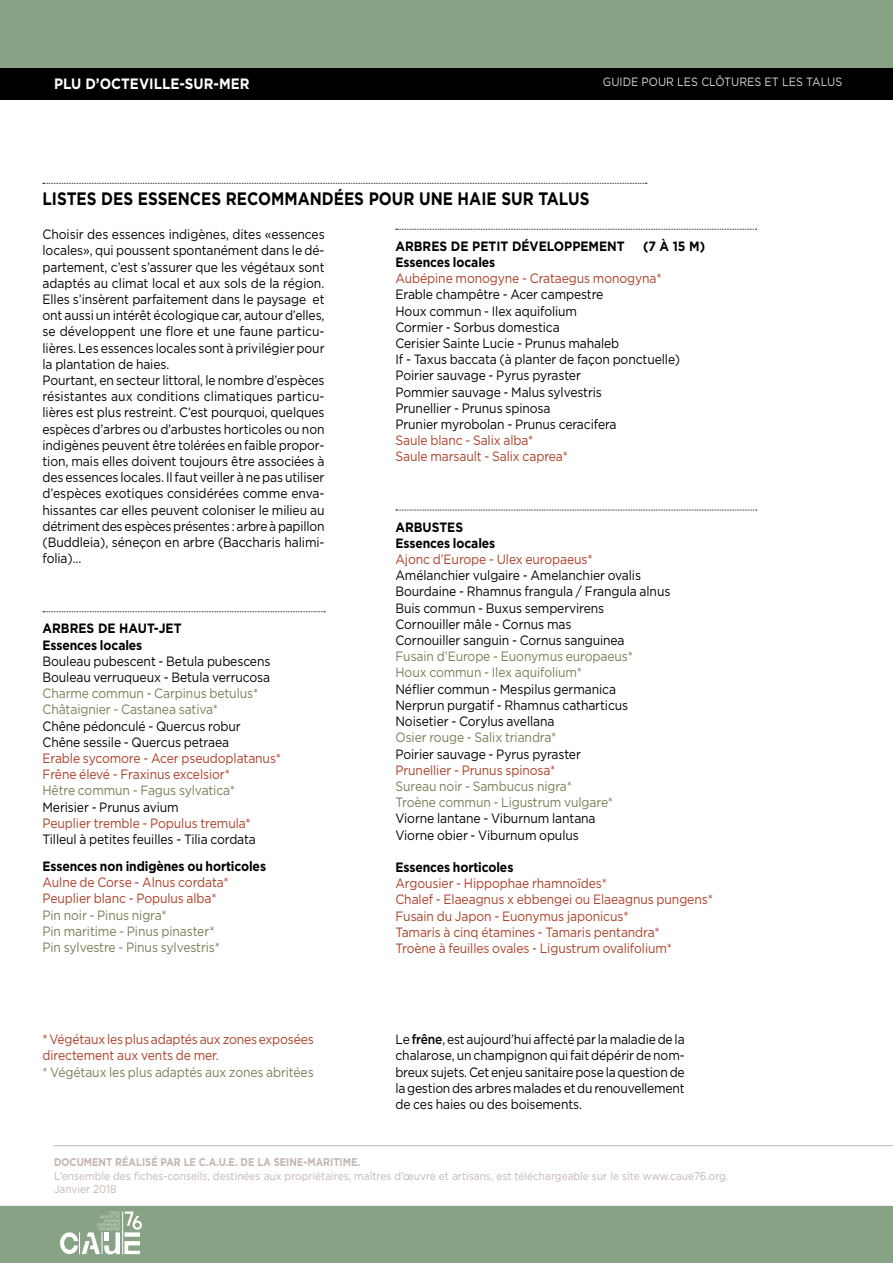
<style>
.page{position:relative;width:893px;height:1263px;background:#fff}
.page>*{position:absolute;margin:0;border:0;box-sizing:border-box;transform-origin:0 0}
.t1{font:700 18px "Gotham";color:#000;scale:.85 1}
.t2{font:700 15px "Gotham";color:#fff;scale:.9 1}
.t3{font:13.5px/16.2px "Gotham";letter-spacing:-.01em;color:#000;scale:.9 1}
.t4{font:13.5px/16.2px "Gotham";letter-spacing:-.01em;color:#aa3f27;scale:.9 1}
.t5{font:13.5px/16.2px "Gotham";letter-spacing:-.01em;color:#7c7c57;scale:.9 1}
.t6{font:700 13.5px/16.2px "Gotham";letter-spacing:-.01em;color:#000;scale:.9 1}
.t7{font:12px "Gotham";color:#dadada;scale:.9 1}
.t8{font:11.25px/13.5px "Gotham";color:#c4b5af;scale:.9 1}
.t9{font:700 11.25px "Gotham";color:#c4b5af;scale:.85 1}
.s1{font-weight:500}
</style>
<div class="page">
<div style="left:0;top:0;width:893px;height:68px;background:#88a285"></div>
<div style="left:0;top:68px;width:893px;height:32px;background:#000"></div>
<div style="left:0;top:1205px;width:893px;height:58px;background:#88a285"></div>
<hr style="left:54px;top:1145px;width:839px;height:1px;background:#c4b5af">
<svg style="left:60px;top:1211px;width:82px;height:43px"></svg>
<svg style="left:43px;top:611px;width:282px;height:1px"></svg>
<svg style="left:396px;top:229px;width:361px;height:1px"></svg>
<svg style="left:396px;top:510px;width:361px;height:1px"></svg>
<svg style="left:43px;top:183px;width:604px;height:1px"></svg>
<p class="t2" style="left:54px;top:74px;width:219px">PLU D’OCTEVILLE-SUR-MER</p>
<p class="t7" style="left:603px;top:74px;width:268px">GUIDE POUR LES CLÔTURES ET LES TALUS</p>
<h1 class="t1" style="left:43px;top:187px;width:645px">LISTES DES ESSENCES RECOMMANDÉES POUR UNE HAIE SUR TALUS</h1>
<p class="t3" style="left:43px;top:226px;width:315px">Choisir des essences indigènes, dites «essences locales», qui poussent spontanément dans le dé&shy;partement, c’est s’assurer que les végétaux sont adaptés au climat local et aux sols de la région.<br>Elles s’insèrent parfaitement dans le paysage et ont aussi un intérêt écologique car, autour d’elles, se développent une flore et une faune particu&shy;lières. Les essences locales sont à privilégier pour la plantation de haies.<br>Pourtant, en secteur littoral, le nombre d’espèces résistantes aux conditions climatiques particu&shy;lières est plus restreint. C’est pourquoi, quelques espèces d’arbres ou d’arbustes horticoles ou non indigènes peuvent être tolérées en faible propor&shy;tion, mais elles doivent toujours être associées à des essences locales. Il faut veiller à ne pas utiliser d’espèces exotiques considérées comme enva&shy;hissantes car elles peuvent coloniser le milieu au détriment des espèces présentes : arbre à papillon (Buddleia), séneçon en arbre (Baccharis halimi&shy;folia)...</p>
<p class="t6" style="left:43px;top:620px;width:156px">ARBRES DE HAUT-JET<br>Essences locales</p>
<p class="t3" style="left:43px;top:653px;width:255px">Bouleau pubescent - Betula pubescens<br>Bouleau verruqueux - Betula verrucosa</p>
<p class="t5" style="left:43px;top:685px;width:241px">Charme commun - Carpinus betulus*<br>Châtaignier - Castanea sativa*</p>
<p class="t3" style="left:43px;top:717px;width:222px">Chêne pédonculé - Quercus robur<br>Chêne sessile - Quercus petraea</p>
<p class="t4" style="left:43px;top:750px;width:267px">Erable sycomore - Acer pseudoplatanus*<br>Frêne élevé - Fraxinus excelsior*</p>
<p class="t5" style="left:43px;top:782px;width:216px">Hêtre commun - Fagus sylvatica*</p>
<p class="t3" style="left:43px;top:798px;width:153px">Merisier - Prunus avium</p>
<p class="t4" style="left:43px;top:815px;width:233px">Peuplier tremble - Populus tremula*</p>
<p class="t3" style="left:43px;top:831px;width:239px">Tilleul à petites feuilles - Tilia cordata</p>
<p class="t6" style="left:43px;top:858px;width:250px">Essences non indigènes ou horticoles</p>
<p class="t4" style="left:43px;top:874px;width:209px">Aulne de Corse - Alnus cordata*<br>Peuplier blanc - Populus alba*</p>
<p class="t5" style="left:43px;top:906px;width:199px">Pin noir - Pinus nigra*<br>Pin maritime - Pinus pinaster*<br>Pin sylvestre - Pinus sylvestris*</p>
<p class="t4" style="left:43px;top:1031px;width:303px">* Végétaux les plus adaptés aux zones exposées directement aux vents de mer.</p>
<p class="t5" style="left:43px;top:1063px;width:303px">* Végétaux les plus adaptés aux zones abritées</p>
<p class="t6" style="left:395px;top:238px;width:256px">ARBRES DE PETIT DÉVELOPPEMENT</p>
<p class="t6" style="left:643px;top:238px;width:71px">(7 À 15 M)</p>
<p class="t6" style="left:395px;top:254px;width:112px">Essences locales</p>
<p class="t4" style="left:395px;top:270px;width:297px">Aubépine monogyne - Crataegus monogyna*</p>
<p class="t3" style="left:395px;top:286px;width:318px">Erable champêtre - Acer campestre<br>Houx commun - Ilex aquifolium<br>Cormier - Sorbus domestica<br>Cerisier Sainte Lucie - Prunus mahaleb<br>If - Taxus baccata (à planter de façon ponctuelle)<br>Poirier sauvage - Pyrus pyraster<br>Pommier sauvage - Malus sylvestris<br>Prunellier - Prunus spinosa<br>Prunier myrobolan - Prunus ceracifera</p>
<p class="t4" style="left:395px;top:432px;width:193px">Saule blanc - Salix alba*<br>Saule marsault - Salix caprea*</p>
<p class="t6" style="left:395px;top:519px;width:112px">ARBUSTES<br>Essences locales</p>
<p class="t4" style="left:395px;top:551px;width:221px">Ajonc d’Europe - Ulex europaeus*</p>
<p class="t3" style="left:395px;top:567px;width:307px">Amélanchier vulgaire - Amelanchier ovalis Bourdaine - Rhamnus frangula / Frangula alnus Buis commun - Buxus sempervirens Cornouiller mâle - Cornus mas<br>Cornouiller sanguin - Cornus sanguinea</p>
<p class="t5" style="left:395px;top:648px;width:266px">Fusain d’Europe - Euonymus europaeus*<br>Houx commun - Ilex aquifolium*</p>
<p class="t3" style="left:395px;top:680px;width:260px">Néflier commun - Mespilus germanica<br>Nerprun purgatif - Rhamnus catharticus<br>Noisetier - Corylus avellana</p>
<p class="t5" style="left:395px;top:729px;width:180px">Osier rouge - Salix triandra*</p>
<p class="t3" style="left:395px;top:745px;width:208px">Poirier sauvage - Pyrus pyraster</p>
<p class="t4" style="left:395px;top:761px;width:179px">Prunellier - Prunus spinosa*</p>
<p class="t5" style="left:395px;top:778px;width:243px">Sureau noir - Sambucus nigra*<br>Troène commun - Ligustrum vulgare*</p>
<p class="t3" style="left:395px;top:810px;width:224px">Viorne lantane - Viburnum lantana<br>Viorne obier - Viburnum opulus</p>
<p class="t6" style="left:395px;top:859px;width:133px">Essences horticoles</p>
<p class="t4" style="left:395px;top:875px;width:354px">Argousier - Hippophae rhamnoïdes*<br>Chalef - Elaeagnus x ebbengei ou Elaeagnus pungens* Fusain du Japon - Euonymus japonicus*<br>Tamaris à cinq étamines - Tamaris pentandra*<br>Troène à feuilles ovales - Ligustrum ovalifolium*</p>
<p class="t3" style="left:395px;top:1031px;width:323px;text-align:justify">Le <span class="s1">frêne</span>, est aujourd’hui affecté par la maladie de la chalarose, un champignon qui fait dépérir de nom&shy;breux sujets. Cet enjeu sanitaire pose la question de la gestion des arbres malades et du renouvellement de ces haies ou des boisements.</p>
<p class="t9" style="left:54px;top:1155px;width:362px">DOCUMENT RÉALISÉ PAR LE C.A.U.E. DE LA SEINE-MARITIME.</p>
<p class="t8" style="left:54px;top:1169px;width:751px">L’ensemble des fiches-conseils, destinées aux propriétaires, maîtres d’œuvre et artisans, est téléchargeable sur le site www.caue76.org.<br>Janvier 2018</p>
</div>
